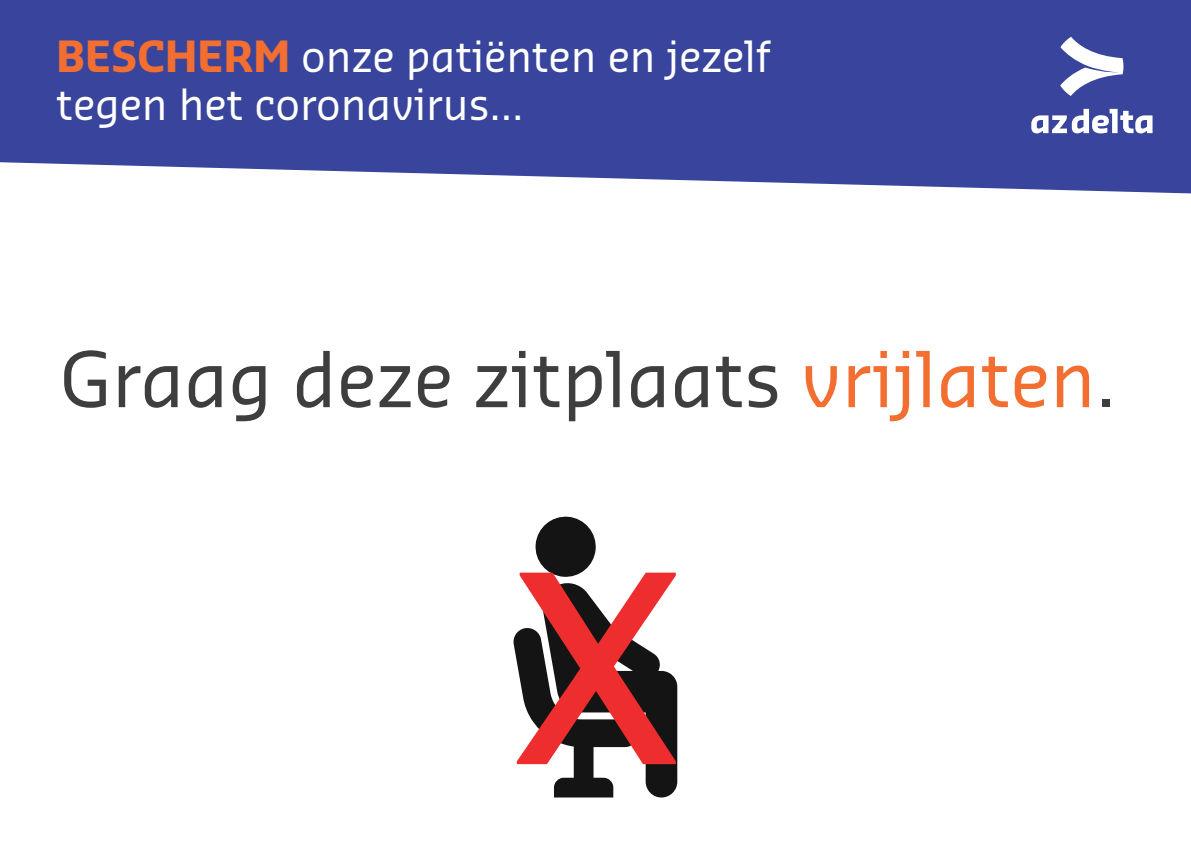
<style>
.page{position:relative;width:1191px;height:842px;background:#fff}
.page>*{position:absolute;margin:0;border:0;box-sizing:border-box;transform-origin:0 0}
.t1{font:350px "Sansa Pro";color:#ee2d2e}
.t2{font:75px "Sansa Pro";color:#3e3e3f}
.t3{font:42px "Sansa Pro";color:#fff}
.s1{font-weight:700;color:#f36e31}
.s2{color:#f36e31}
</style>
<div class="page">
<svg style="left:0;top:0;width:1191px;height:193px;fill:#39459d"></svg>
<svg style="left:1060px;top:37px;width:63px;height:59px"></svg>
<svg style="left:1031px;top:109px;width:121px;height:24px"></svg>
<svg style="left:513px;top:516px;width:164px;height:281px"></svg>
<p class="t3" style="left:57px;top:28px;width:715px"><span class="s1">BESCHERM</span> onze patiënten en jezelf</p>
<p class="t3" style="left:57px;top:76px;width:468px">tegen het coronavirus...</p>
<p class="t2" style="left:60px;top:327px;width:1058px">Graag deze zitplaats <span class="s2">vrijlaten</span>.</p>
<p class="t1" style="left:509px;top:392px;width:177px">x</p>
</div>
